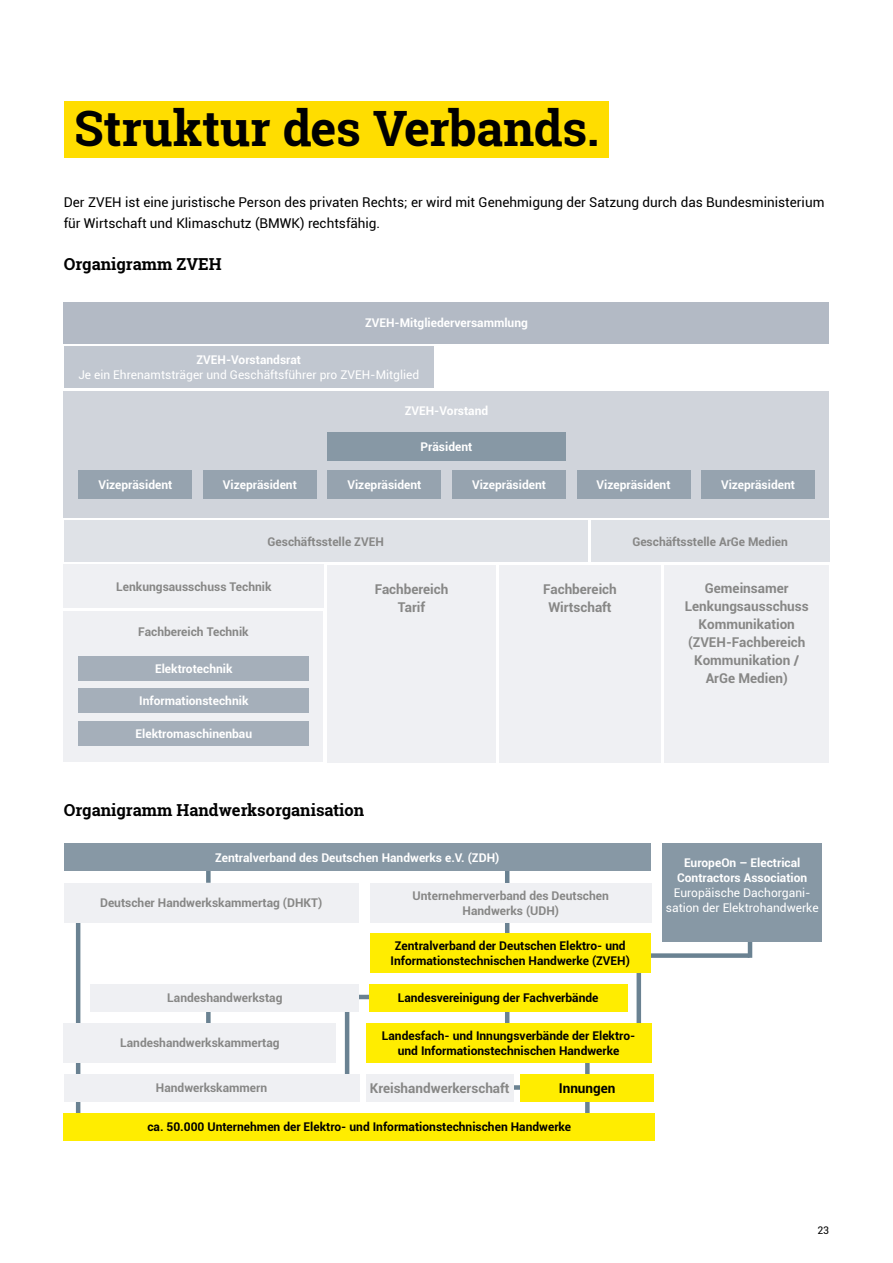
<style>
.page{position:relative;width:893px;height:1263px;background:#fff}
.page>*{position:absolute;margin:0;border:0;box-sizing:border-box;transform-origin:0 0}
.t1{font:700 48.75px "Roboto Slab";letter-spacing:-.01em;color:#000}
.t2{font:700 16.5px "Roboto Slab";color:#000}
.t3{font:13.5px/21px "Roboto";color:#000}
.t4{font:700 13.5px/18px "Roboto";color:#878786;text-align:center}
.t5{font:700 13.5px "Roboto";color:#000}
.t6{font:700 12px/15px "Roboto";color:#fff;text-align:center}
.t7{font:700 12px/15px "Roboto";color:#000;text-align:center}
.t8{font:700 12px/15px "Roboto";color:#878786;text-align:center}
.t9{font:12px/15px "Roboto";color:#fff;text-align:center}
.t10{font:10.5px "Roboto";color:#000}
</style>
<div class="page">
<div style="left:491px;top:1085px;width:58px;height:5px;background:#6a8292"></div>
<div style="left:206px;top:859px;width:5px;height:24px;background:#6a8292"></div>
<div style="left:206px;top:1004px;width:5px;height:24px;background:#6a8292"></div>
<hr style="left:505px;top:859px;width:4px;height:77px;background:#6a8292">
<hr style="left:505px;top:994px;width:4px;height:58px;background:#6a8292">
<div style="left:585px;top:1052px;width:5px;height:80px;background:#6a8292"></div>
<hr style="left:76px;top:906px;width:4px;height:222px;background:#6a8292">
<hr style="left:345px;top:1004px;width:4px;height:96px;background:#6a8292">
<hr style="left:637px;top:950px;width:4px;height:95px;background:#6a8292">
<hr style="left:748px;top:864px;width:4px;height:94px;background:#6a8292">
<div style="left:617px;top:953px;width:132px;height:5px;background:#6a8292"></div>
<hr style="left:319px;top:995px;width:96px;height:4px;background:#6a8292">
<div style="left:64px;top:101px;width:544px;height:56px;background:#fd0"></div>
<div style="left:64px;top:843px;width:587px;height:28px;background:#8798a5"></div>
<div style="left:64px;top:1113px;width:591px;height:28px;background:#ffed00"></div>
<div style="left:64px;top:883px;width:294px;height:39px;background:#eff0f3"></div>
<div style="left:90px;top:984px;width:269px;height:27px;background:#eff0f3"></div>
<div style="left:64px;top:1023px;width:272px;height:39px;background:#eff0f3"></div>
<div style="left:370px;top:883px;width:281px;height:39px;background:#eff0f3"></div>
<div style="left:369px;top:984px;width:258px;height:27px;background:#ffed00"></div>
<div style="left:366px;top:1023px;width:285px;height:39px;background:#ffed00"></div>
<div style="left:64px;top:1074px;width:295px;height:27px;background:#eff0f3"></div>
<div style="left:366px;top:1074px;width:148px;height:27px;background:#eff0f3"></div>
<div style="left:520px;top:1074px;width:134px;height:27px;background:#ffed00"></div>
<div style="left:370px;top:933px;width:281px;height:40px;background:#ffed00"></div>
<div style="left:662px;top:843px;width:160px;height:99px;background:#8798a5"></div>
<div style="left:64px;top:302px;width:765px;height:41px;background:#b3bac5"></div>
<div style="left:64px;top:347px;width:370px;height:41px;background:#c1c7d0"></div>
<div style="left:64px;top:521px;width:524px;height:41px;background:#dfe2e7"></div>
<div style="left:591px;top:521px;width:238px;height:41px;background:#dfe2e7"></div>
<div style="left:64px;top:565px;width:260px;height:43px;background:#eff0f3"></div>
<div style="left:64px;top:611px;width:259px;height:151px;background:#eff0f3"></div>
<div style="left:327px;top:565px;width:169px;height:198px;background:#eff0f3"></div>
<div style="left:499px;top:565px;width:162px;height:198px;background:#eff0f3"></div>
<div style="left:664px;top:565px;width:165px;height:197px;background:#eff0f3"></div>
<div style="left:79px;top:656px;width:230px;height:24px;background:#a5afba"></div>
<div style="left:79px;top:689px;width:230px;height:24px;background:#a5afba"></div>
<div style="left:79px;top:721px;width:230px;height:25px;background:#a5afba"></div>
<div style="left:64px;top:391px;width:765px;height:126px;background:#d0d4db"></div>
<div style="left:327px;top:432px;width:239px;height:29px;background:#8798a5"></div>
<div style="left:79px;top:470px;width:113px;height:29px;background:#96a3af"></div>
<div style="left:203px;top:470px;width:114px;height:29px;background:#96a3af"></div>
<div style="left:328px;top:470px;width:113px;height:29px;background:#96a3af"></div>
<div style="left:452px;top:470px;width:114px;height:29px;background:#96a3af"></div>
<div style="left:577px;top:470px;width:113px;height:29px;background:#96a3af"></div>
<div style="left:701px;top:470px;width:114px;height:29px;background:#96a3af"></div>
<h1 class="t1" style="left:74px;top:95px;width:526px">Struktur des Verbands.</h1>
<p class="t3" style="left:64px;top:191px;width:762px">Der ZVEH ist eine juristische Person des privaten Rechts; er wird mit Genehmigung der Satzung durch das Bundesministerium für Wirtschaft und Klimaschutz (BMWK) rechtsfähig.</p>
<h2 class="t2" style="left:64px;top:252px;width:159px">Organigramm ZVEH</h2>
<p class="t6" style="left:365px;top:315px;width:164px">ZVEH-Mitgliederversammlung</p>
<p class="t6" style="left:196px;top:352px;width:106px">ZVEH-Vorstandsrat</p>
<p class="t9" style="left:78px;top:367px;width:342px">Je ein Ehrenamtsträger und Geschäftsführer pro ZVEH-Mitglied</p>
<p class="t6" style="left:405px;top:403px;width:85px">ZVEH-Vorstand</p>
<p class="t6" style="left:421px;top:439px;width:53px">Präsident</p>
<p class="t6" style="left:98px;top:477px;width:75px">Vizepräsident</p>
<p class="t6" style="left:223px;top:477px;width:75px">Vizepräsident</p>
<p class="t6" style="left:347px;top:477px;width:75px">Vizepräsident</p>
<p class="t6" style="left:472px;top:477px;width:75px">Vizepräsident</p>
<p class="t6" style="left:597px;top:477px;width:75px">Vizepräsident</p>
<p class="t6" style="left:721px;top:477px;width:75px">Vizepräsident</p>
<p class="t8" style="left:268px;top:533px;width:118px">Geschäftsstelle ZVEH</p>
<p class="t8" style="left:632px;top:533px;width:157px">Geschäftsstelle ArGe Medien</p>
<p class="t8" style="left:116px;top:579px;width:157px">Lenkungsausschuss Technik</p>
<p class="t8" style="left:138px;top:623px;width:112px">Fachbereich Technik</p>
<p class="t4" style="left:375px;top:580px;width:75px">Fachbereich<br>Tarif</p>
<p class="t4" style="left:543px;top:580px;width:75px">Fachbereich<br>Wirtschaft</p>
<p class="t4" style="left:685px;top:578px;width:126px">Gemeinsamer<br>Lenkungsausschuss<br>Kommunikation (ZVEH-Fachbereich<br>Kommunikation /<br>ArGe Medien)</p>
<p class="t6" style="left:155px;top:660px;width:79px">Elektrotechnik</p>
<p class="t6" style="left:139px;top:693px;width:111px">Informationstechnik</p>
<p class="t6" style="left:136px;top:726px;width:118px">Elektromaschinenbau</p>
<h2 class="t2" style="left:64px;top:798px;width:302px">Organigramm Handwerksorganisation</h2>
<p class="t6" style="left:215px;top:849px;width:286px">Zentralverband des Deutschen Handwerks e.V. (ZDH)</p>
<p class="t8" style="left:100px;top:895px;width:224px">Deutscher Handwerkskammertag (DHKT)</p>
<p class="t8" style="left:167px;top:990px;width:117px">Landeshandwerkstag</p>
<p class="t8" style="left:120px;top:1035px;width:161px">Landeshandwerkskammertag</p>
<p class="t8" style="left:413px;top:887px;width:198px">Unternehmerverband des Deutschen<br>Handwerks (UDH)</p>
<p class="t7" style="left:391px;top:938px;width:241px">Zentralverband der Deutschen Elektro- und<br>Informationstechnischen Handwerke (ZVEH)</p>
<p class="t7" style="left:398px;top:990px;width:202px">Landesvereinigung der Fachverbände</p>
<p class="t7" style="left:382px;top:1027px;width:255px">Landesfach- und Innungsverbände der Elektro&shy;und Informationstechnischen Handwerke</p>
<p class="t8" style="left:156px;top:1080px;width:113px">Handwerkskammern</p>
<p class="t4" style="left:370px;top:1078px;width:141px">Kreishandwerkerschaft</p>
<p class="t5" style="left:559px;top:1078px;width:58px">Innungen</p>
<p class="t7" style="left:147px;top:1119px;width:425px">ca. 50.000 Unternehmen der Elektro- und Informationstechnischen Handwerke</p>
<p class="t6" style="left:677px;top:855px;width:132px">EuropeOn – Electrical<br>Contractors Association</p>
<p class="t9" style="left:666px;top:885px;width:154px">Europäische Dachorgani&shy;sation der Elektrohandwerke</p>
<p class="t10" style="left:817px;top:1223px;width:13px">23</p>
</div>
